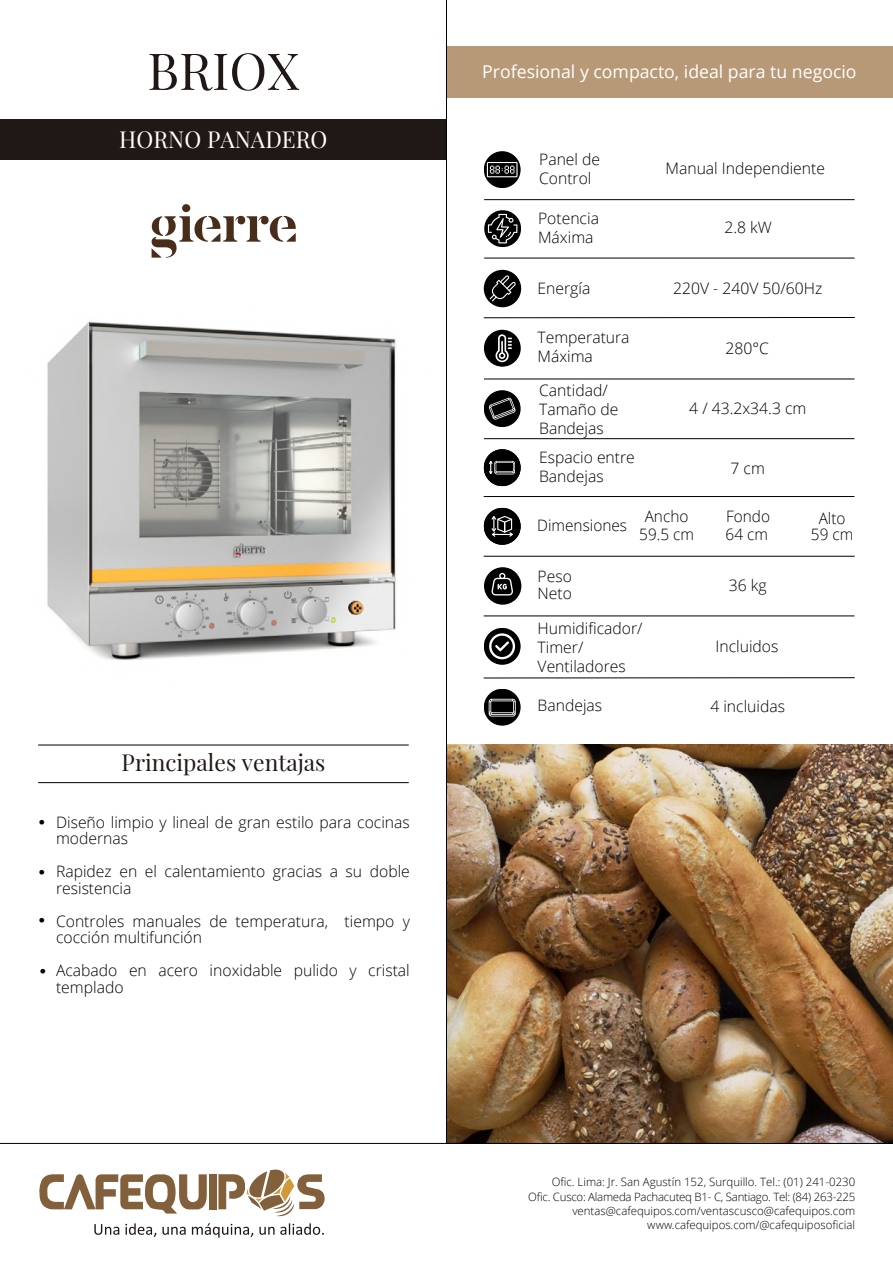
<style>
.page{position:relative;width:893px;height:1263px;background:#fff}
.page>*{position:absolute;margin:0;border:0;box-sizing:border-box;transform-origin:0 0}
.t1{font:51px "Playfair Display";color:#201814}
.t2{font:22.95px "Playfair Display";color:#201814}
.t3{font:22.95px "Playfair Display";color:#fff}
.t4{font:17.7px "Open Sans";color:#fff}
.t5{font:300 15.75px/18.9px "Open Sans";color:#000}
.t6{font:15.75px "Century Gothic";color:#000}
.t7{font:300 11.4px/14.2px "Open Sans";color:#010002;text-align:right}
</style>
<div class="page">
<img style="left:47px;top:271px;width:449px;height:432px">
<div style="left:0;top:119px;width:446px;height:41px;background:#201814"></div>
<div style="left:446px;top:46px;width:447px;height:51px;background:#b89977"></div>
<img style="left:447px;top:744px;width:446px;height:399px">
<svg style="left:94px;top:1224px;width:25px;height:11px"></svg>
<svg style="left:125px;top:1223px;width:31px;height:14px"></svg>
<svg style="left:162px;top:1227px;width:24px;height:8px"></svg>
<svg style="left:192px;top:1223px;width:61px;height:15px"></svg>
<svg style="left:259px;top:1223px;width:65px;height:12px"></svg>
<div style="left:209px;top:1174px;width:8px;height:35px;background:#81603b"></div>
<svg style="left:39px;top:1174px;width:168px;height:39px"></svg>
<svg style="left:218px;top:1169px;width:107px;height:47px"></svg>
<hr style="left:38px;top:782px;width:371px;height:1px;background:#000">
<hr style="left:38px;top:745px;width:371px;height:1px;background:#000">
<hr style="left:0;top:1143px;width:893px;height:1px;background:#000">
<hr style="left:484px;top:379px;width:370px;height:1px;background:#000">
<hr style="left:484px;top:616px;width:370px;height:1px;background:#000">
<hr style="left:484px;top:496px;width:370px;height:1px;background:#000">
<hr style="left:484px;top:556px;width:371px;height:1px;background:#000">
<div style="left:484px;top:508px;width:37px;height:37px;background:#000;border-radius:18px"></div>
<svg style="left:491px;top:516px;width:22px;height:21px"></svg>
<div style="left:484px;top:330px;width:37px;height:37px;background:#000;border-radius:50%"></div>
<svg style="left:495px;top:334px;width:17px;height:28px"></svg>
<div style="left:484px;top:270px;width:37px;height:37px;background:#000;border-radius:50%"></div>
<svg style="left:490px;top:275px;width:26px;height:26px"></svg>
<hr style="left:484px;top:317px;width:371px;height:1px;background:#000">
<div style="left:484px;top:567px;width:37px;height:38px;background:#000;border-radius:50%"></div>
<svg style="left:491px;top:573px;width:22px;height:22px"></svg>
<hr style="left:484px;top:438px;width:370px;height:1px;background:#000">
<hr style="left:484px;top:199px;width:370px;height:1px;background:#000">
<svg style="left:484px;top:210px;width:37px;height:37px"></svg>
<svg style="left:488px;top:214px;width:29px;height:29px"></svg>
<hr style="left:484px;top:258px;width:371px;height:1px;background:#000">
<div style="left:484px;top:449px;width:37px;height:37px;background:#000;border-radius:18px"></div>
<div style="left:484px;top:628px;width:37px;height:37px;background:#000;border-radius:18px"></div>
<hr style="left:484px;top:677px;width:371px;height:1px;background:#000">
<svg style="left:484px;top:689px;width:37px;height:37px"></svg>
<svg style="left:489px;top:699px;width:27px;height:17px"></svg>
<div style="left:484px;top:390px;width:37px;height:37px;background:#000;border-radius:18px"></div>
<svg style="left:488px;top:397px;width:28px;height:23px"></svg>
<hr style="left:446px;top:0;width:1px;height:1143px;background:#000">
<svg style="left:489px;top:460px;width:26px;height:15px"></svg>
<svg style="left:489px;top:633px;width:26px;height:26px"></svg>
<div style="left:182px;top:204px;width:8px;height:8px;background:#492d1b;border-radius:50%"></div>
<svg style="left:152px;top:216px;width:144px;height:42px"></svg>
<svg style="left:484px;top:151px;width:37px;height:37px"></svg>
<svg style="left:487px;top:162px;width:31px;height:15px"></svg>
<h1 class="t1" style="left:147px;top:31px;width:153px">BRIOX</h1>
<p class="t4" style="left:482px;top:60px;width:376px">Profesional y compacto, ideal para tu negocio</p>
<h2 class="t3" style="left:119px;top:121px;width:210px">HORNO PANADERO</h2>
<h2 class="t2" style="left:122px;top:745px;width:205px">Principales ventajas</h2>
<p class="t6" style="left:37px;top:811px;width:11px">•</p>
<p class="t6" style="left:37px;top:861px;width:11px">•</p>
<p class="t6" style="left:37px;top:909px;width:11px">•</p>
<p class="t6" style="left:38px;top:960px;width:11px">•</p>
<p class="t5" style="left:56px;top:813px;width:355px;line-height:16.5px">Diseño limpio y lineal de gran estilo para cocinas modernas</p>
<p class="t5" style="left:56px;top:863px;width:355px;line-height:16.5px">Rapidez en el calentamiento gracias a su doble resistencia</p>
<p class="t5" style="left:56px;top:912px;width:355px;line-height:16.5px">Controles manuales de temperatura, tiempo y cocción multifunción</p>
<p class="t5" style="left:56px;top:962px;width:355px;line-height:16.5px">Acabado en acero inoxidable pulido y cristal templado</p>
<p class="t5" style="left:539px;top:149px;width:63px">Panel de<br>Control</p>
<p class="t5" style="left:665px;top:158px;width:161px">Manual Independiente</p>
<p class="t5" style="left:538px;top:208px;width:62px">Potencia<br>Máxima</p>
<p class="t5" style="left:724px;top:217px;width:49px">2.8 kW</p>
<p class="t5" style="left:538px;top:278px;width:54px">Energía</p>
<p class="t5" style="left:673px;top:279px;width:151px">220V - 240V 50/60Hz</p>
<p class="t5" style="left:537px;top:327px;width:94px">Temperatura<br>Máxima</p>
<p class="t5" style="left:726px;top:338px;width:45px">280°C</p>
<p class="t5" style="left:539px;top:380px;width:81px">Cantidad/<br>Tamaño de<br>Bandejas</p>
<p class="t5" style="left:539px;top:447px;width:97px">Espacio entre<br>Bandejas</p>
<p class="t5" style="left:689px;top:398px;width:119px">4 / 43.2x34.3 cm</p>
<p class="t5" style="left:730px;top:458px;width:36px">7 cm</p>
<p class="t5" style="left:537px;top:515px;width:91px">Dimensiones</p>
<p class="t5" style="left:639px;top:507px;width:56px;line-height:17.7px;text-align:center">Ancho<br>59.5 cm</p>
<p class="t5" style="left:726px;top:507px;width:46px;line-height:17.7px">Fondo<br>64 cm</p>
<p class="t5" style="left:811px;top:510px;width:44px;line-height:16px;text-align:center">Alto<br>59 cm</p>
<p class="t5" style="left:538px;top:567px;width:36px;line-height:16.8px">Peso<br>Neto</p>
<p class="t5" style="left:729px;top:575px;width:39px">36 kg</p>
<p class="t5" style="left:538px;top:618px;width:107px">Humidificador/<br>Timer/<br>Ventiladores</p>
<p class="t5" style="left:715px;top:636px;width:64px">Incluidos</p>
<p class="t5" style="left:538px;top:696px;width:66px">Bandejas</p>
<p class="t5" style="left:710px;top:696px;width:76px">4 incluidas</p>
<p class="t7" style="left:528px;top:1175px;width:328px">Ofic. Lima: Jr. San Agustín 152, Surquillo. Tel.: (01) 241-0230<br>Ofic. Cusco: Alameda Pachacuteq B1- C, Santiago. Tel: (84) 263-225 ventas@cafequipos.com/ventascusco@cafequipos.com www.cafequipos.com/@cafequiposoficial</p>
</div>
